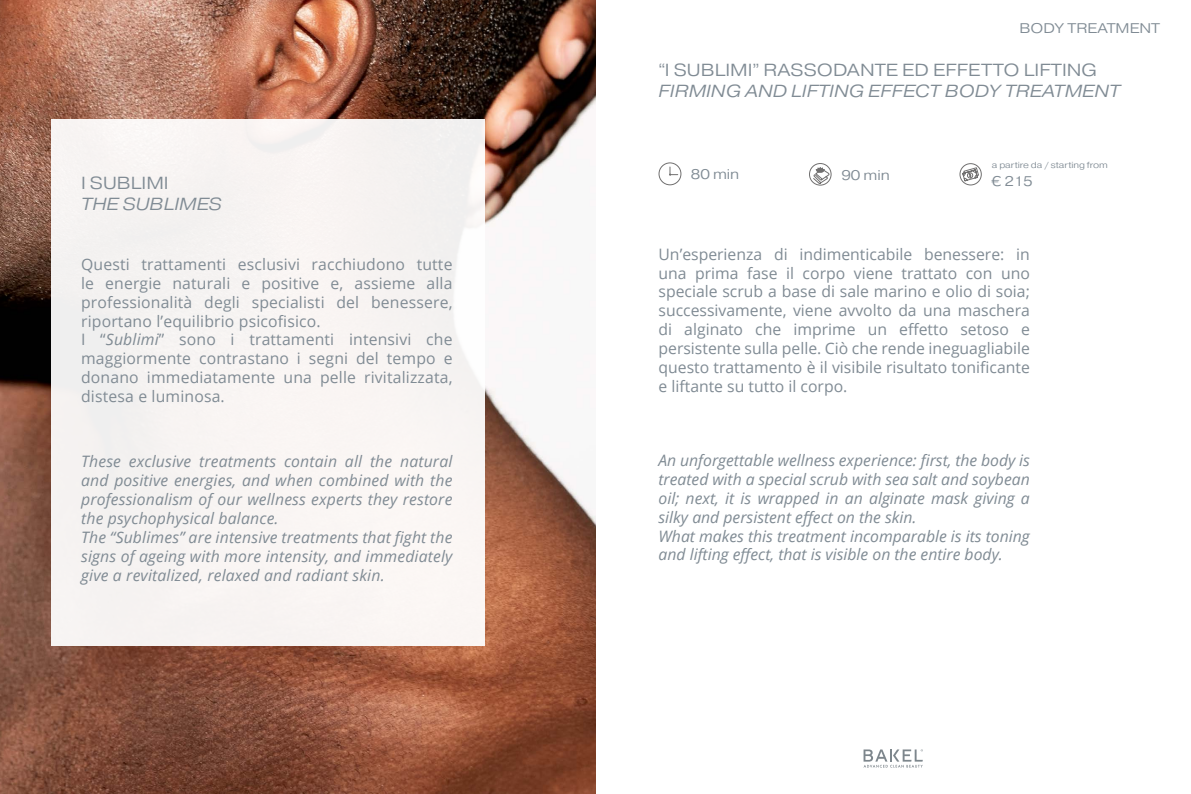
<style>
.page{position:relative;width:1191px;height:794px;background:#fff}
.page>*{position:absolute;margin:0;border:0;box-sizing:border-box;transform-origin:0 0}
.t1{font:italic 300 17.5px "Pragmatica Ext";color:#808b94}
.t2{font:300 17.5px "Pragmatica Ext";color:#808b94}
.t3{font:15.75px/18.9px "Open Sans";letter-spacing:.01em;color:#808b94}
.t4{font:italic 15.75px/18.9px "Open Sans";letter-spacing:.01em;color:#808b94}
.t5{font:300 14px "Pragmatica Ext";letter-spacing:-.005em;color:#808b94}
.t6{font:300 8.75px "Pragmatica Ext";letter-spacing:-.005em;color:#808b94}
.s1{font-style:italic}
</style>
<div class="page">
<svg style="left:863px;top:749px;width:60px;height:18px"></svg>
<img style="left:0;top:0;width:595px;height:794px">
<div style="left:51px;top:119px;width:433px;height:526px;background:#f7f4f2"></div>
<div style="left:659px;top:163px;width:22px;height:22px;border:1px solid #706f6f;border-radius:50%"></div>
<svg style="left:669px;top:167px;width:9px;height:8px"></svg>
<svg style="left:809px;top:163px;width:22px;height:22px"></svg>
<div style="left:809px;top:163px;width:22px;height:22px;border:1px solid #706f6f;border-radius:50%"></div>
<svg style="left:813px;top:167px;width:16px;height:17px"></svg>
<svg style="left:960px;top:164px;width:21px;height:21px"></svg>
<div style="left:959px;top:163px;width:22px;height:22px;border:1px solid #706f6f;border-radius:50%"></div>
<svg style="left:962px;top:167px;width:17px;height:14px"></svg>
<p class="t2" style="left:81px;top:172px;width:89px">I SUBLIMI</p>
<p class="t1" style="left:81px;top:193px;width:142px">THE SUBLIMES</p>
<p class="t3" style="left:81px;top:254px;width:373px">Questi trattamenti esclusivi racchiudono tutte le energie naturali e positive e, assieme alla professionalità degli specialisti del benessere, riportano l’equilibrio psicofisico.<br>I “<span class="s1">Sublimi</span>” sono i trattamenti intensivi che maggiormente contrastano i segni del tempo e donano immediatamente una pelle rivitalizzata, distesa e luminosa.</p>
<p class="t4" style="left:81px;top:452px;width:373px">These exclusive treatments contain all the natural and positive energies, and when combined with the professionalism of our wellness experts they restore the psychophysical balance.<br>The “Sublimes” are intensive treatments that fight the signs of ageing with more intensity, and immediately give a revitalized, relaxed and radiant skin.</p>
<p class="t5" style="left:1019px;top:20px;width:142px">BODY TREATMENT</p>
<p class="t2" style="left:658px;top:60px;width:440px">“I SUBLIMI” RASSODANTE ED EFFETTO LIFTING</p>
<p class="t1" style="left:658px;top:81px;width:463px">FIRMING AND LIFTING EFFECT BODY TREATMENT</p>
<p class="t5" style="left:691px;top:166px;width:50px">80 min</p>
<p class="t5" style="left:841px;top:166px;width:50px">90 min</p>
<p class="t6" style="left:991px;top:160px;width:118px">a partire da / starting from</p>
<p class="t5" style="left:991px;top:173px;width:43px">€ 215</p>
<p class="t3" style="left:658px;top:244px;width:373px;text-align:justify">Un’esperienza di indimenticabile benessere: in una prima fase il corpo viene trattato con uno speciale scrub a base di sale marino e olio di soia; successivamente, viene avvolto da una maschera di alginato che imprime un effetto setoso e persistente sulla pelle. Ciò che rende ineguagliabile questo trattamento è il visibile risultato tonificante e liftante su tutto il corpo.</p>
<p class="t4" style="left:658px;top:450px;width:373px">An unforgettable wellness experience: first, the body is treated with a special scrub with sea salt and soybean oil; next, it is wrapped in an alginate mask giving a silky and persistent effect on the skin.<br>What makes this treatment incomparable is its toning and lifting effect, that is visible on the entire body.</p>
</div>
